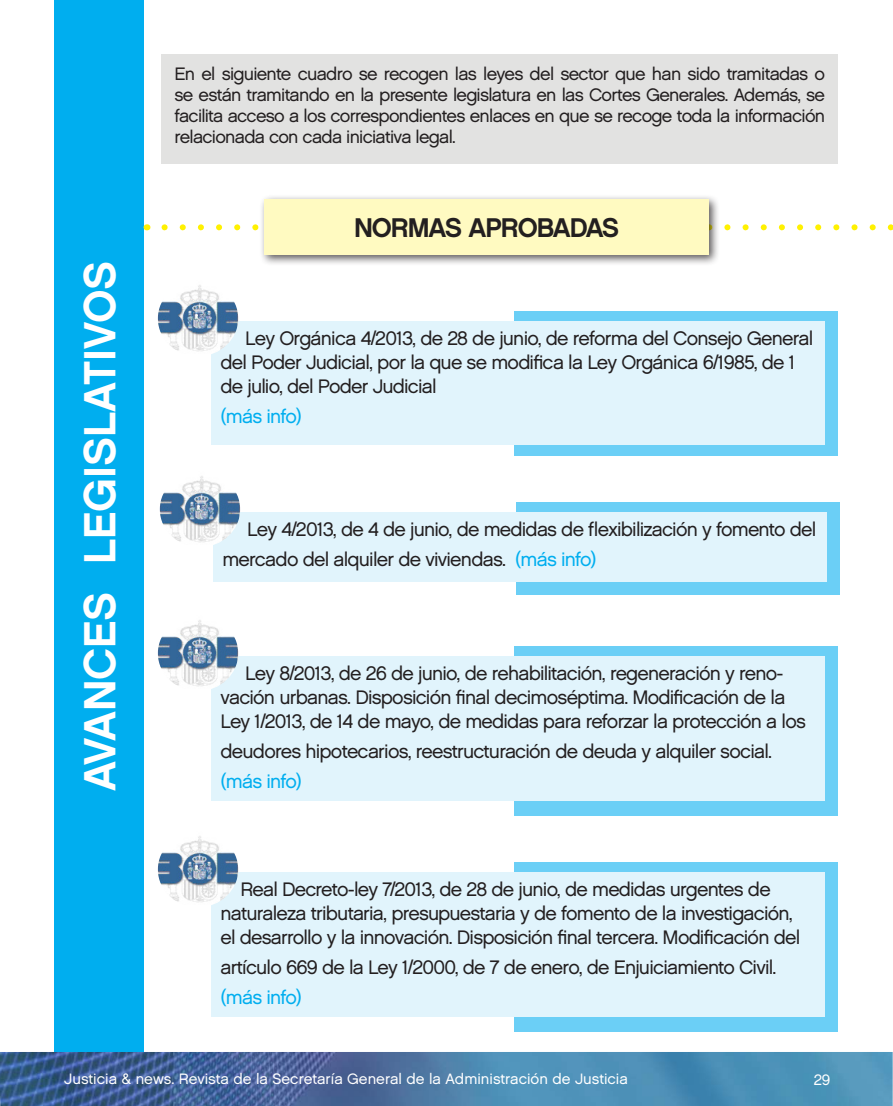
<style>
.page{position:relative;width:893px;height:1106px;background:#fff}
.page>*{position:absolute;margin:0;border:0;box-sizing:border-box;transform-origin:0 0}
.t1{font:45px "Chalet New York Nineteen Sixty";color:#fff}
.t2{font:27px "Chalet New York Nineteen Sixty";letter-spacing:-.04em;color:#231f20}
.t3{font:19.5px/24px "Chalet London Nineteen Sixty";letter-spacing:-.04em;color:#231f20}
.t4{font:19.5px "Chalet London Nineteen Sixty";letter-spacing:-.04em;color:#00aeef}
.t5{font:18px/21px "Chalet London Nineteen Sixty";letter-spacing:-.04em;color:#231f20;text-align:justify}
.t6{font:15px "Chalet London Nineteen Sixty";color:#fff}
.s1{color:#00aeef}
</style>
<div class="page">
<img style="left:0;top:1052px;width:893px;height:54px">
<div style="left:54px;top:0;width:90px;height:1051px;background:#00aeef"></div>
<div style="left:162px;top:54px;width:676px;height:109px;background:#e2e2e1"></div>
<svg style="left:165px;top:224px;width:728px;height:6px"></svg>
<div style="left:259px;top:194px;width:461px;height:72px;background:#231f20;opacity:.75"></div>
<div style="left:265px;top:200px;width:444px;height:55px;background:#fffac1"></div>
<div style="left:515px;top:311px;width:323px;height:145px;background:#6bcff6"></div>
<div style="left:212px;top:322px;width:613px;height:123px;background:#e1f4fc"></div>
<img style="left:158px;top:285px;width:80px;height:71px">
<div style="left:517px;top:502px;width:323px;height:93px;background:#6bcff6"></div>
<div style="left:214px;top:512px;width:613px;height:70px;background:#e1f4fc"></div>
<img style="left:160px;top:476px;width:80px;height:71px">
<div style="left:515px;top:646px;width:323px;height:169px;background:#6bcff6"></div>
<div style="left:212px;top:656px;width:613px;height:145px;background:#e1f4fc"></div>
<img style="left:158px;top:620px;width:80px;height:71px">
<div style="left:515px;top:862px;width:323px;height:169px;background:#6bcff6"></div>
<div style="left:212px;top:872px;width:613px;height:145px;background:#e1f4fc"></div>
<img style="left:158px;top:836px;width:80px;height:71px">
<p class="t5" style="left:175px;top:63px;width:652px">En el siguiente cuadro se recogen las leyes del sector que han sido tramitadas o se están tramitando en la presente legislatura en las Cortes Generales. Además, se facilita acceso a los correspondientes enlaces en que se recoge toda la información relacionada con cada iniciativa legal.</p>
<p class="t1" style="left:73px;top:791px;width:532px;rotate:-90deg">AVANCES LEGISLATIVOS</p>
<p class="t2" style="left:354px;top:212px;width:267px">NORMAS APROBADAS</p>
<p class="t3" style="left:220px;top:326px;width:594px;text-indent:25px">Ley Orgánica 4/2013, de 28 de junio, de reforma del Consejo General del Poder Judicial, por la que se modifica la Ley Orgánica 6/1985, de 1 de julio, del Poder Judicial</p>
<p class="t4" style="left:220px;top:404px;width:83px">(más info)</p>
<p class="t3" style="left:222px;top:514px;width:596px;line-height:30px;text-indent:25px">Ley 4/2013, de 4 de junio, de medidas de flexibilización y fomento del mercado del alquiler de viviendas. <span class="s1">(más info)</span></p>
<p class="t3" style="left:220px;top:660px;width:587px;text-indent:25px">Ley 8/2013, de 26 de junio, de rehabilitación, regeneración y reno&shy;vación urbanas. Disposición final decimoséptima. Modificación de la<br>Ley 1/2013, de 14 de mayo, de medidas para reforzar la protección a los</p>
<p class="t3" style="left:220px;top:738px;width:553px">deudores hipotecarios, reestructuración de deuda y alquiler social.</p>
<p class="t4" style="left:220px;top:769px;width:83px">(más info)</p>
<p class="t3" style="left:220px;top:877px;width:581px;text-align:center">Real Decreto-ley 7/2013, de 28 de junio, de medidas urgentes de naturaleza tributaria, presupuestaria y de fomento de la investigación, el desarrollo y la innovación. Disposición final tercera. Modificación del</p>
<p class="t3" style="left:220px;top:955px;width:558px">artículo 669 de la Ley 1/2000, de 7 de enero, de Enjuiciamiento Civil.</p>
<p class="t4" style="left:220px;top:985px;width:83px">(más info)</p>
<p class="t6" style="left:64px;top:1069px;width:565px">Justicia &amp; news. Revista de la Secretaría General de la Administración de Justicia</p>
<p class="t6" style="left:814px;top:1070px;width:18px">29</p>
</div>
